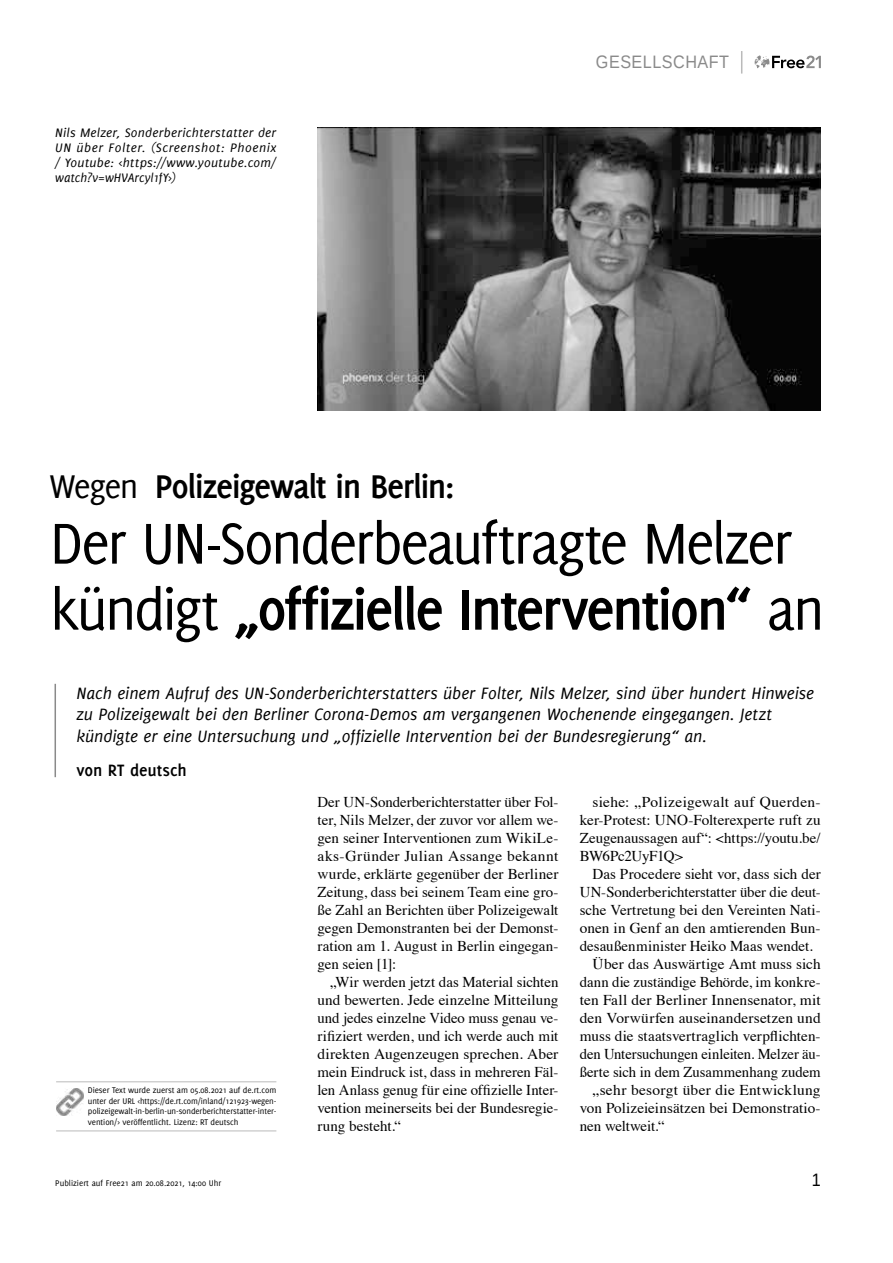
<style>
.page{position:relative;width:893px;height:1263px;background:#fff}
.page>*{position:absolute;margin:0;border:0;box-sizing:border-box;transform-origin:0 0}
.t1{font:63px/66px "Delicious";letter-spacing:-.045em;color:#000}
.t2{font:700 36px "Delicious";letter-spacing:-.035em;color:#000}
.t3{font:italic 18px/21.6px "Delicious";color:#000}
.t4{font:18px "Liberation Sans";letter-spacing:.03em;color:#8a8a8a;scale:.9 1}
.t5{font:700 18px "Delicious";color:#000}
.t6{font:18px "Liberation Sans";color:#000;scale:.9 1}
.t7{font:15px/18px "Times";color:#000;text-align:justify}
.t8{font:italic 13.5px/15px "Delicious";letter-spacing:.015em;color:#000;text-align:justify}
.t9{font:9px/10.8px "Delicious";letter-spacing:-.01em;color:#000;text-align:justify}
.s1{font-weight:400}
.s2{font-weight:700}
</style>
<div class="page">
<svg style="left:755px;top:55px;width:66px;height:13px"></svg>
<svg style="left:741px;top:51px;width:1px;height:23px"></svg>
<hr style="left:55px;top:684px;width:1px;height:93px;background:#8a8a8a">
<img style="left:317px;top:128px;width:504px;height:282px">
<hr style="left:56px;top:1081px;width:220px;height:1px;background:#bababa">
<hr style="left:56px;top:1130px;width:220px;height:1px;background:#bababa">
<img style="left:56px;top:1088px;width:28px;height:28px">
<p class="t8" style="left:55px;top:125px;width:223px">Nils Melzer, Sonderberichterstatter der UN über Folter. (Screenshot: Phoenix / Youtube: &lt;https://www.youtube.com/ watch?v=wHVArcyl1fY&gt;)</p>
<p class="t4" style="left:596px;top:51px;width:149px">GESELLSCHAFT</p>
<h2 class="t2" style="left:50px;top:465px;width:406px"><span class="s1">Wegen</span> Polizeigewalt in Berlin:</h2>
<h1 class="t1" style="left:50px;top:509px;width:776px">Der UN-Sonderbeauftragte Melzer kündigt <span class="s2">„offizielle Intervention“</span> an</h1>
<p class="t3" style="left:77px;top:682px;width:739px">Nach einem Aufruf des UN-Sonderberichterstatters über Folter, Nils Melzer, sind über hundert Hinweise zu Polizeigewalt bei den Berliner Corona-Demos am vergangenen Wochenende eingegangen. Jetzt kündigte er eine Untersuchung und „offizielle Intervention bei der Bundesregierung“ an.</p>
<p class="t5" style="left:77px;top:759px;width:112px">von RT deutsch</p>
<p class="t9" style="left:88px;top:1084px;width:190px">Dieser Text wurde zuerst am 05.08.2021 auf de.rt.com unter der URL &lt;https://de.rt.com/inland/121923-wegen&shy;polizeigewalt-in-berlin-un-sonderberichterstatter-inter&shy;vention/&gt; veröffentlicht. Lizenz: RT deutsch</p>
<p class="t7" style="left:317px;top:792px;width:242px">Der UN-Sonderberichterstatter über Fol&shy;ter, Nils Melzer, der zuvor vor allem we&shy;gen seiner Interventionen zum WikiLe&shy;aks-Gründer Julian Assange bekannt wurde, erklärte gegenüber der Berliner Zeitung, dass bei seinem Team eine gro&shy;ße Zahl an Berichten über Polizeigewalt gegen Demonstranten bei der Demonst&shy;ration am 1. August in Berlin eingegan&shy;gen seien [1]:</p>
<p class="t7" style="left:317px;top:972px;width:242px;text-indent:13px">„Wir werden jetzt das Material sichten und bewerten. Jede einzelne Mitteilung und jedes einzelne Video muss genau ve&shy;rifiziert werden, und ich werde auch mit direkten Augenzeugen sprechen. Aber mein Eindruck ist, dass in mehreren Fäl&shy;len Anlass genug für eine offizielle Inter&shy;vention meinerseits bei der Bundesregie&shy;rung besteht.“</p>
<p class="t7" style="left:580px;top:792px;width:242px;text-indent:13px">siehe: „Polizeigewalt auf Querden&shy;ker-Protest: UNO-Folterexperte ruft zu Zeugenaussagen auf“: &lt;https://youtu.be/ BW6Pc2UyF1Q&gt;</p>
<p class="t7" style="left:592px;top:864px;width:230px">Das Procedere sieht vor, dass sich der</p>
<p class="t7" style="left:580px;top:882px;width:242px">UN-Sonderberichterstatter über die deut-</p>
<p class="t7" style="left:580px;top:900px;width:242px">sche Vertretung bei den Vereinten Nati-</p>
<p class="t7" style="left:580px;top:918px;width:242px">onen in Genf an den amtierenden Bun-</p>
<p class="t7" style="left:580px;top:936px;width:235px">desaußenminister Heiko Maas wendet.</p>
<p class="t7" style="left:592px;top:954px;width:230px">Über das Auswärtige Amt muss sich</p>
<p class="t7" style="left:580px;top:972px;width:242px">dann die zuständige Behörde, im konkre-</p>
<p class="t7" style="left:580px;top:990px;width:242px">ten Fall der Berliner Innensenator, mit</p>
<p class="t7" style="left:580px;top:1008px;width:242px">den Vorwürfen auseinandersetzen und</p>
<p class="t7" style="left:580px;top:1026px;width:242px">muss die staatsvertraglich verpflichten-</p>
<p class="t7" style="left:580px;top:1044px;width:242px">den Untersuchungen einleiten. Melzer äu-</p>
<p class="t7" style="left:580px;top:1062px;width:242px">ßerte sich in dem Zusammenhang zudem</p>
<p class="t7" style="left:592px;top:1080px;width:230px">„sehr besorgt über die Entwicklung</p>
<p class="t7" style="left:580px;top:1098px;width:242px">von Polizeieinsätzen bei Demonstratio-</p>
<p class="t7" style="left:580px;top:1116px;width:87px">nen weltweit.“</p>
<p class="t9" style="left:55px;top:1177px;width:168px">Publiziert auf Free21 am 20.08.2021, 14:00 Uhr</p>
<p class="t6" style="left:812px;top:1168px;width:12px">1</p>
</div>
